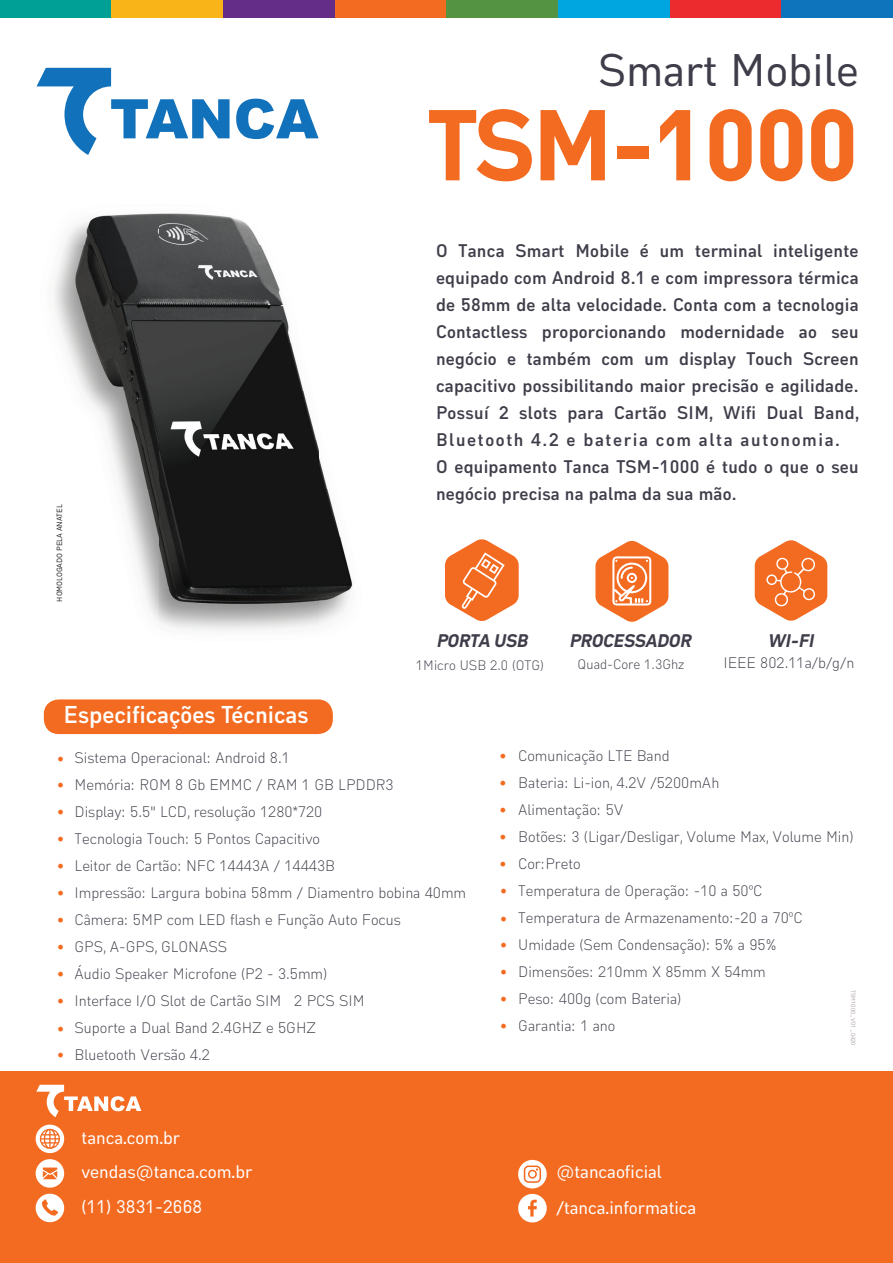
<style>
.page{position:relative;width:893px;height:1263px;background:#fff}
.page>*{position:absolute;margin:0;border:0;box-sizing:border-box;transform-origin:0 0}
.t1{font:99px "Type 36 Black";letter-spacing:-.025em;color:#f36b21}
.t2{font:45px "Type 36 Medium";color:#3f3d49}
.t3{font:24px "Type 36 Bold";color:#fff}
.t4{font:18px/27px "Type 36 Bold";letter-spacing:.01em;color:#3f3d49}
.t5{font:18px/34.8px "Type 36 Medium";color:#fff}
.t6{font:italic 18px "Type 36 Black";color:#3f3d49}
.t7{font:18px/27px "Minion Pro";color:#f36c21;text-align:justify}
.t8{font:15px/27px "Type 36 Light";color:#3f3d49}
.t9{font:13.5px "Type 36 Light";color:#3f3d49}
.t10{font:7.5px "Type 36 Medium";color:#211e1e}
.t11{font:6px "Type 36 Medium";color:#b3a9ad}
</style>
<div class="page">
<div style="left:0;top:1071px;width:893px;height:192px;background:#f36b21"></div>
<svg style="left:518px;top:1160px;width:29px;height:28px"></svg>
<div style="left:0;top:0;width:112px;height:18px;background:#00a096"></div>
<div style="left:112px;top:0;width:111px;height:18px;background:#f9b517"></div>
<div style="left:223px;top:0;width:112px;height:18px;background:#632d88"></div>
<div style="left:335px;top:0;width:111px;height:18px;background:#f36b21"></div>
<div style="left:446px;top:0;width:112px;height:18px;background:#539341"></div>
<div style="left:558px;top:0;width:112px;height:18px;background:#00a6e0"></div>
<div style="left:670px;top:0;width:111px;height:18px;background:#eb2b2e"></div>
<div style="left:781px;top:0;width:112px;height:18px;background:#0e75bc"></div>
<svg style="left:37px;top:68px;width:282px;height:87px"></svg>
<div style="left:44px;top:699px;width:289px;height:35px;background:#f36b21;border-radius:15px"></div>
<svg style="left:36px;top:1085px;width:105px;height:32px"></svg>
<svg style="left:36px;top:1159px;width:28px;height:28px"></svg>
<svg style="left:36px;top:1194px;width:28px;height:28px"></svg>
<svg style="left:36px;top:1124px;width:28px;height:29px"></svg>
<svg style="left:518px;top:1194px;width:29px;height:28px"></svg>
<img style="left:54px;top:213px;width:299px;height:418px">
<svg style="left:445px;top:539px;width:74px;height:82px"></svg>
<svg style="left:595px;top:540px;width:73px;height:82px"></svg>
<svg style="left:755px;top:540px;width:72px;height:81px"></svg>
<h2 class="t2" style="left:598px;top:33px;width:262px">Smart Mobile</h2>
<p class="t10" style="left:53px;top:602px;width:98px;rotate:-90deg">HOMOLOGADO PELA ANATEL</p>
<h3 class="t3" style="left:63px;top:695px;width:246px">Especificações Técnicas</h3>
<h1 class="t1" style="left:429px;top:65px;width:432px">TSM-1000</h1>
<p class="t4" style="left:436px;top:235px;width:424px">O Tanca Smart Mobile é um terminal inteligente equipado com Android 8.1 e com impressora térmica de 58mm de alta velocidade. Conta com a tecnologia Contactless proporcionando modernidade ao seu negócio e também com um display Touch Screen capacitivo possibilitando maior precisão e agilidade.<br>Possuí 2 slots para Cartão SIM, Wifi Dual Band, Bluetooth 4.2 e bateria com alta autonomia.<br>O equipamento Tanca TSM-1000 é tudo o que o seu negócio precisa na palma da sua mão.</p>
<p class="t6" style="left:436px;top:626px;width:98px">PORTA USB</p>
<p class="t6" style="left:768px;top:626px;width:52px">WI-FI</p>
<p class="t9" style="left:416px;top:654px;width:129px">1Micro USB 2.0 (OTG)</p>
<p class="t8" style="left:723px;top:648px;width:132px">IEEE 802.11a/b/g/n</p>
<p class="t6" style="left:569px;top:626px;width:128px">PROCESSADOR</p>
<p class="t9" style="left:578px;top:653px;width:108px">Quad-Core 1.3Ghz</p>
<p class="t7" style="left:57px;top:744px;width:9px;line-height:26.2px">• • •</p>
<p class="t7" style="left:57px;top:824px;width:9px">• • •</p>
<p class="t7" style="left:57px;top:905px;width:9px">• • • • •</p>
<p class="t7" style="left:57px;top:1039px;width:9px">•</p>
<p class="t8" style="left:75px;top:743px;width:393px">Sistema Operacional: Android 8.1<br>Memória: ROM 8 Gb EMMC / RAM 1 GB LPDDR3<br>Display: 5.5" LCD, resolução 1280*720<br>Tecnologia Touch: 5 Pontos Capacitivo<br>Leitor de Cartão: NFC 14443A / 14443B<br>Impressão: Largura bobina 58mm / Diamentro bobina 40mm Câmera: 5MP com LED flash e Função Auto Focus<br>GPS, A-GPS, GLONASS<br>Áudio Speaker Microfone (P2 - 3.5mm)<br>Interface I/O Slot de Cartão SIM 2 PCS SIM<br>Suporte a Dual Band 2.4GHZ e 5GHZ<br>Bluetooth Versão 4.2</p>
<p class="t7" style="left:500px;top:741px;width:9px">• • • • •</p>
<p class="t7" style="left:500px;top:875px;width:9px;line-height:28.5px">• •</p>
<p class="t7" style="left:500px;top:930px;width:9px">• • • •</p>
<p class="t8" style="left:518px;top:740px;width:337px">Comunicação LTE Band<br>Bateria: Li-ion, 4.2V /5200mAh<br>Alimentação: 5V<br>Botões: 3 (Ligar/Desligar, Volume Max, Volume Min)<br>Cor:Preto<br>Temperatura de Operação: -10 a 50ºC<br>Temperatura de Armazenamento:-20 a 70ºC<br>Umidade (Sem Condensação): 5% a 95%<br>Dimensões: 210mm X 85mm X 54mm<br>Peso: 400g (com Bateria)<br>Garantia: 1 ano</p>
<p class="t11" style="left:858px;top:989px;width:58px;rotate:90deg">TSM1000_V01_0420</p>
<p class="t5" style="left:82px;top:1118px;width:172px">tanca.com.br vendas@tanca.com.br</p>
<p class="t5" style="left:556px;top:1152px;width:107px">@tancaoficial</p>
<p class="t5" style="left:82px;top:1187px;width:122px">(11) 3831-2668</p>
<p class="t5" style="left:556px;top:1188px;width:141px">/tanca.informatica</p>
</div>
